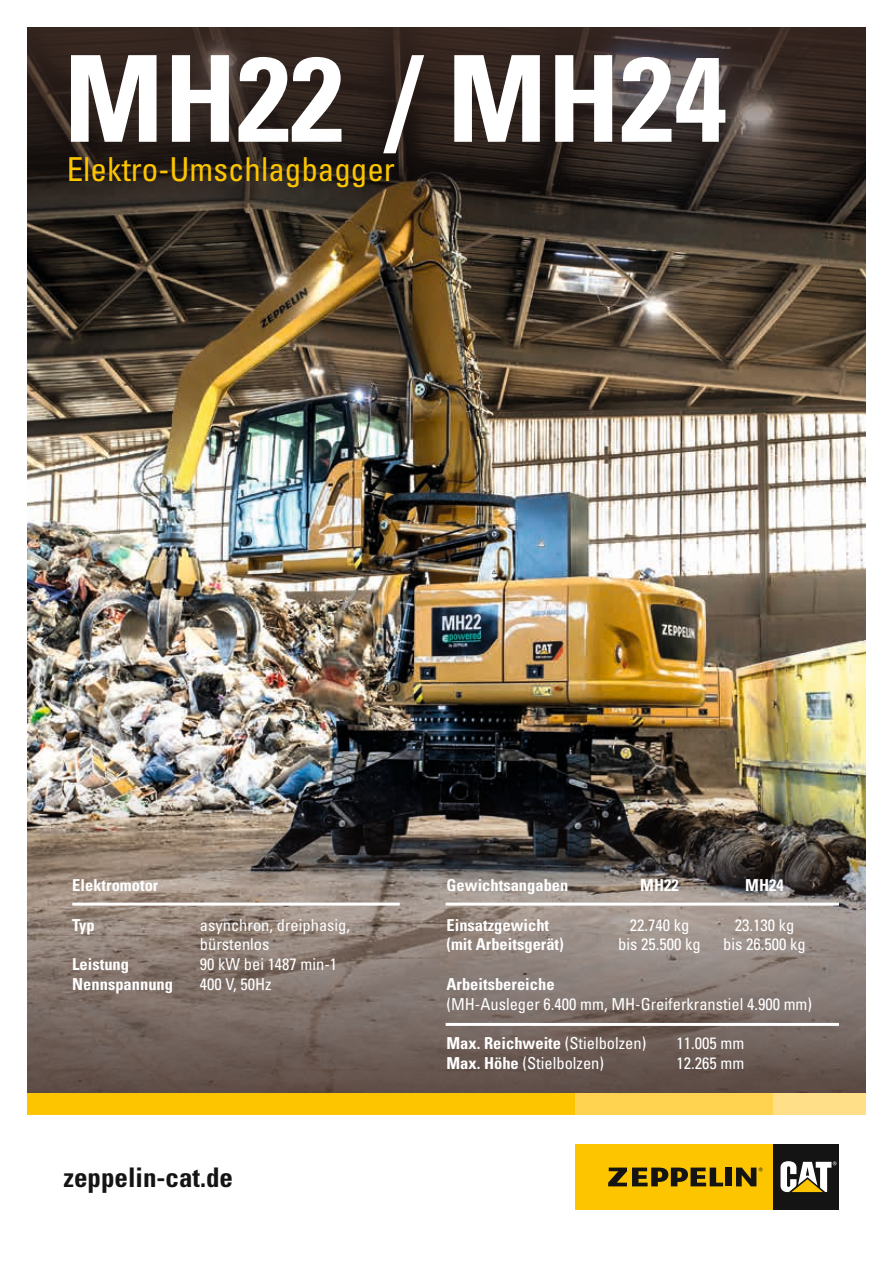
<style>
.page{position:relative;width:893px;height:1263px;background:#fff}
.page>*{position:absolute;margin:0;border:0;box-sizing:border-box;transform-origin:0 0}
.t1{font:700 condensed 120px "Univers";color:#fff}
.t2{font:condensed 33px "Univers";color:#fcc500}
.t3{font:700 condensed 27px "Univers";color:#131413}
.t4{font:condensed 16.5px/19.8px "Univers";color:#fff}
.t5{font:700 condensed 16.5px "Univers";color:#fff}
.s1{font-weight:400}
.s2{font-weight:700}
</style>
<div class="page">
<img style="left:27px;top:234px;width:839px;height:548px">
<svg style="left:27px;top:782px;width:839px;height:311px;background:#786b64"></svg>
<svg style="left:27px;top:27px;width:839px;height:207px;background:#332923"></svg>
<hr style="left:72px;top:902px;width:328px;height:3px;background:#fff">
<hr style="left:446px;top:902px;width:393px;height:3px;background:#fff">
<hr style="left:446px;top:1023px;width:393px;height:3px;background:#fff">
<div style="left:27px;top:1093px;width:557px;height:21px;background:#fcc500"></div>
<div style="left:766px;top:1093px;width:100px;height:21px;background:#ffdf87"></div>
<div style="left:575px;top:1093px;width:198px;height:21px;background:#ffd34f"></div>
<div style="left:575px;top:1144px;width:198px;height:66px;background:#fcc500"></div>
<div style="left:773px;top:1144px;width:66px;height:66px;background:#131413"></div>
<svg style="left:780px;top:1161px;width:56px;height:31px"></svg>
<svg style="left:736px;top:1167px;width:26px;height:19px"></svg>
<svg style="left:608px;top:1167px;width:115px;height:19px"></svg>
<div style="left:725px;top:1167px;width:7px;height:19px;background:#131413"></div>
<h1 class="t1" style="left:64px;top:25px;width:665px">MH22 / MH24</h1>
<h2 class="t2" style="left:67px;top:149px;width:330px">Elektro-Umschlagbagger</h2>
<p class="t5" style="left:72px;top:875px;width:88px">Elektromotor</p>
<p class="t5" style="left:72px;top:914px;width:24px">Typ</p>
<p class="t4" style="left:200px;top:914px;width:152px">asynchron, dreiphasig, bürstenlos</p>
<p class="t5" style="left:72px;top:954px;width:58px">Leistung</p>
<p class="t4" style="left:200px;top:954px;width:139px">90 kW bei 1487 min-1</p>
<p class="t5" style="left:72px;top:974px;width:102px">Nennspannung</p>
<p class="t4" style="left:200px;top:974px;width:73px">400 V, 50Hz</p>
<h3 class="t3" style="left:64px;top:1161px;width:171px">zeppelin-cat.de</h3>
<p class="t5" style="left:446px;top:875px;width:123px">Gewichtsangaben</p>
<p class="t5" style="left:640px;top:875px;width:40px">MH22</p>
<p class="t5" style="left:745px;top:875px;width:40px">MH24</p>
<p class="t5" style="left:446px;top:914px;width:104px">Einsatzgewicht</p>
<p class="t4" style="left:630px;top:914px;width:61px">22.740 kg</p>
<p class="t4" style="left:735px;top:914px;width:61px">23.130 kg</p>
<p class="t5" style="left:446px;top:934px;width:119px">(mit Arbeitsgerät)</p>
<p class="t4" style="left:618px;top:934px;width:84px">bis 25.500 kg</p>
<p class="t4" style="left:723px;top:934px;width:84px">bis 26.500 kg</p>
<p class="t5" style="left:446px;top:974px;width:110px">Arbeitsbereiche</p>
<p class="t4" style="left:446px;top:993px;width:367px">(MH-Ausleger 6.400 mm, MH-Greiferkranstiel 4.900 mm)</p>
<p class="t5" style="left:446px;top:1033px;width:201px">Max. Reichweite <span class="s1">(Stielbolzen)</span></p>
<p class="t4" style="left:677px;top:1033px;width:69px">11.005 mm</p>
<p class="t4" style="left:446px;top:1053px;width:159px"><span class="s2">Max. Höhe</span> (Stielbolzen)</p>
<p class="t4" style="left:677px;top:1053px;width:69px">12.265 mm</p>
</div>
